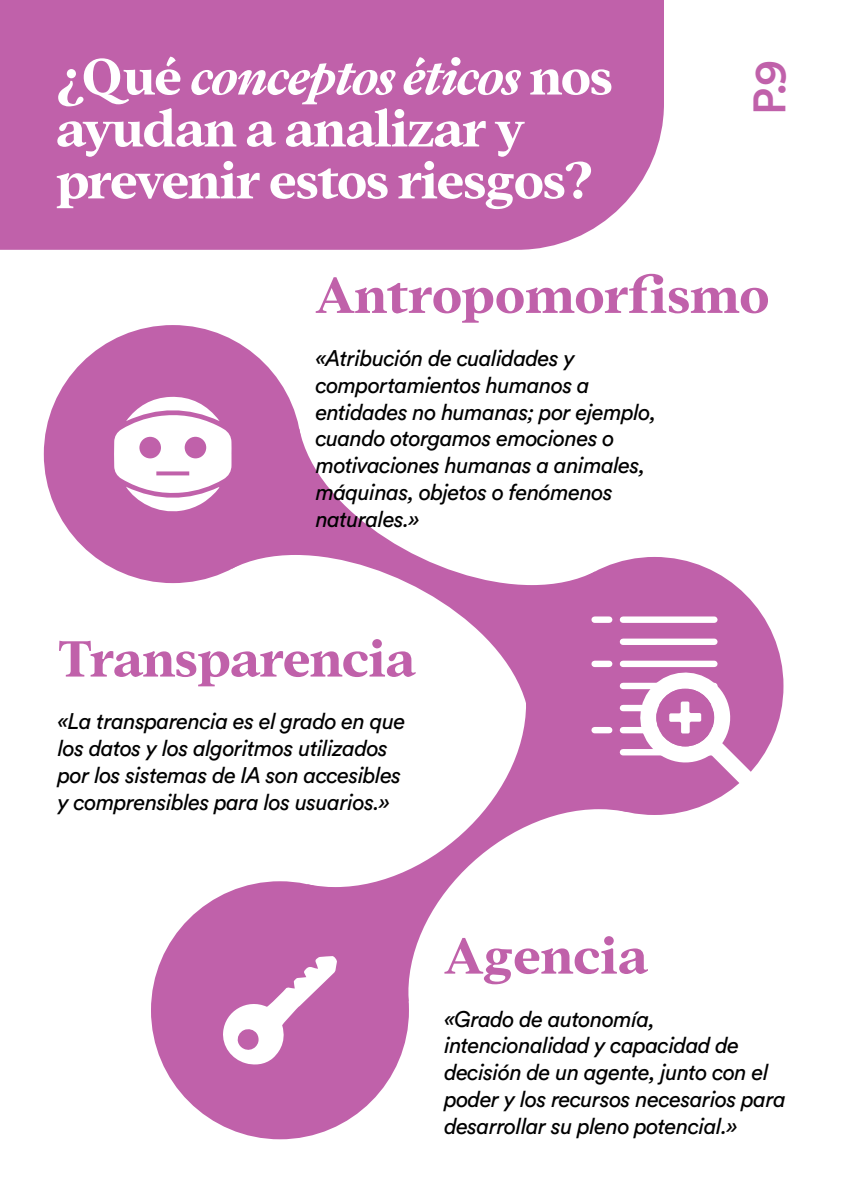
<style>
.page{position:relative;width:842px;height:1191px;background:#fff}
.page>*{position:absolute;margin:0;border:0;box-sizing:border-box;transform-origin:0 0}
.t1{font:700 56px/51.9px "Addington CF";letter-spacing:-.025em;color:#fff}
.t2{font:700 56px "Addington CF";letter-spacing:-.01em;color:#c061aa}
.t3{font:500 45px "Circular Std";color:#c061aa}
.t4{font:italic 22.4px/26.9px "Circular Std";letter-spacing:-.025em;color:#010101}
.s1{font-style:italic}
</style>
<div class="page">
<div style="left:0;top:0;width:664px;height:250px;background:#c061aa"></div>
<svg style="left:44px;top:325px;width:255px;height:258px;fill:#c061aa"></svg>
<svg style="left:232px;top:428px;width:293px;height:266px"></svg>
<svg style="left:114px;top:396px;width:118px;height:118px"></svg>
<svg style="left:158px;top:471px;width:29px;height:4px"></svg>
<svg style="left:525px;top:557px;width:258px;height:258px;fill:#c061aa"></svg>
<svg style="left:379px;top:694px;width:249px;height:285px"></svg>
<div style="left:623px;top:683px;width:91px;height:6px;background:#fff"></div>
<div style="left:595px;top:660px;width:14px;height:7px;background:#fff"></div>
<div style="left:623px;top:660px;width:91px;height:7px;background:#fff"></div>
<div style="left:595px;top:727px;width:14px;height:6px;background:#fff"></div>
<div style="left:623px;top:727px;width:91px;height:6px;background:#fff"></div>
<div style="left:623px;top:705px;width:91px;height:6px;background:#fff"></div>
<div style="left:623px;top:749px;width:91px;height:6px;background:#fff"></div>
<div style="left:595px;top:616px;width:14px;height:7px;background:#fff"></div>
<div style="left:623px;top:616px;width:91px;height:7px;background:#fff"></div>
<div style="left:623px;top:638px;width:91px;height:7px;background:#fff"></div>
<svg style="left:636px;top:668px;width:120px;height:120px"></svg>
<svg style="left:151px;top:881px;width:258px;height:258px;fill:#c061aa"></svg>
<svg style="left:222px;top:956px;width:115px;height:109px"></svg>
<h1 class="t1" style="left:56px;top:53px;width:558px">¿Qué <span class="s1">conceptos éticos</span> nos ayudan a analizar y prevenir estos riesgos?</h1>
<h2 class="t3" style="left:741px;top:115px;width:57px;rotate:-90deg">P.9</h2>
<h1 class="t2" style="left:316px;top:262px;width:455px">Antropomorfismo</h1>
<p class="t4" style="left:316px;top:344px;width:342px">«Atribución de cualidades y comportamientos humanos a entidades no humanas; por ejemplo, cuando otorgamos emociones o motivaciones humanas a animales, máquinas, objetos o fenómenos naturales.»</p>
<h1 class="t2" style="left:58px;top:625px;width:360px">Transparencia</h1>
<p class="t4" style="left:58px;top:708px;width:349px">«La transparencia es el grado en que los datos y los algoritmos utilizados por los sistemas de IA son accesibles y comprensibles para los usuarios.»</p>
<h1 class="t2" style="left:444px;top:922px;width:205px">Agencia</h1>
<p class="t4" style="left:444px;top:1005px;width:343px">«Grado de autonomía, intencionalidad y capacidad de decisión de un agente, junto con el poder y los recursos necesarios para desarrollar su pleno potencial.»</p>
</div>
